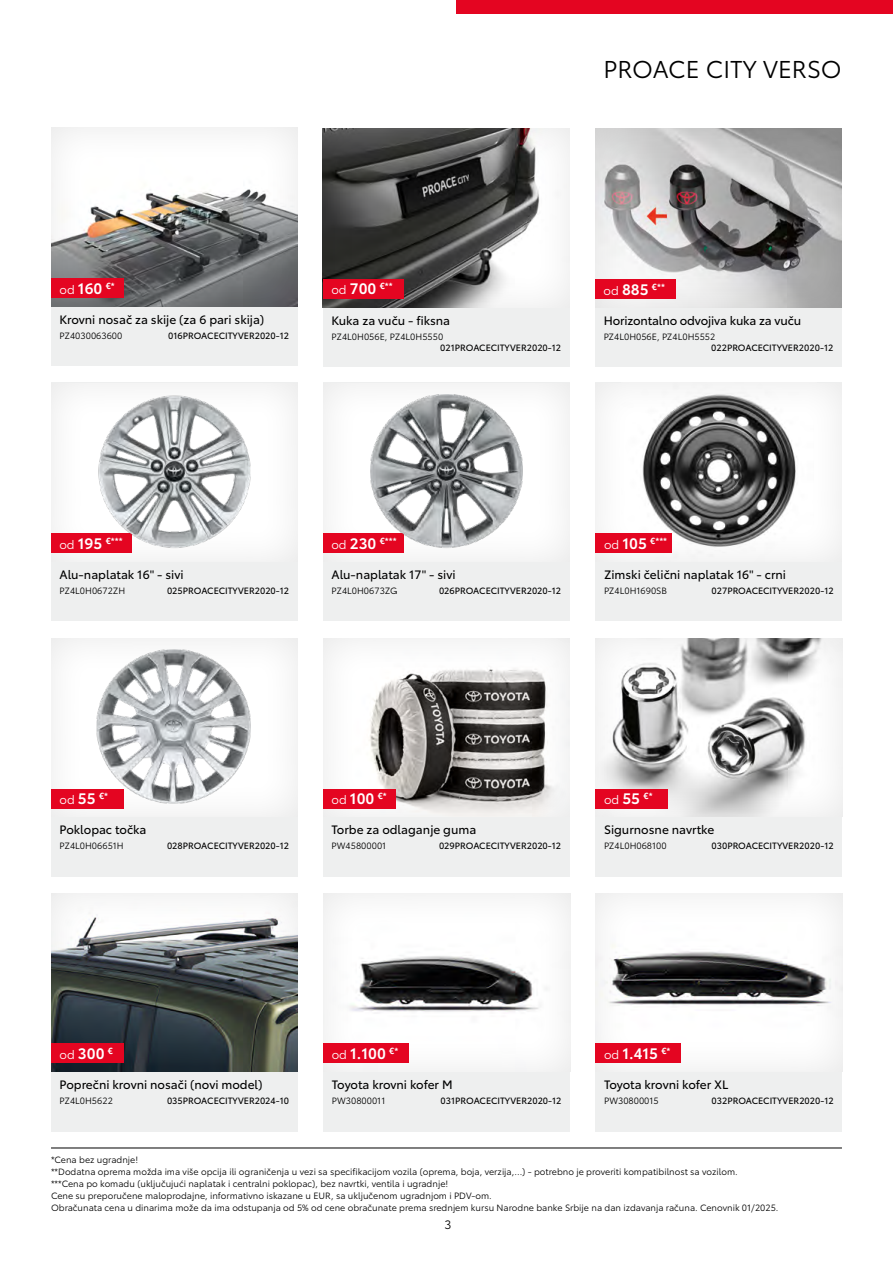
<style>
.page{position:relative;width:893px;height:1263px;background:#fff}
.page>*{position:absolute;margin:0;border:0;box-sizing:border-box;transform-origin:0 0}
.t1{font:24px "Toyota Type";color:#000}
.t2{font:600 15px "Toyota Type";color:#fff}
.t3{font:12px "Toyota Type";color:#000}
.t4{font:12px "Toyota Type";color:#fff}
.t5{font:12px "Toyota Type";color:#000}
.t6{font:9px/12px "Toyota Type";color:#000}
.t7{font:9px "Toyota Type";color:#000}
.t8{font:600 8.7px "Toyota Type";color:#fff}
.s1{font-weight:400;font-size:12px}
.s2{font-size:15px}
.s3{font-weight:600;font-size:15px}
</style>
<div class="page">
<div style="left:51px;top:383px;width:247px;height:238px;background:#eeefef"></div>
<div style="left:456px;top:0;width:437px;height:13px;background:#e40521"></div>
<div style="left:323px;top:129px;width:247px;height:238px;background:#eeefef"></div>
<div style="left:595px;top:129px;width:247px;height:238px;background:#eeefef"></div>
<div style="left:51px;top:128px;width:247px;height:238px;background:#eeefef"></div>
<div style="left:323px;top:893px;width:247px;height:238px;background:#eeefef"></div>
<div style="left:595px;top:383px;width:247px;height:238px;background:#eeefef"></div>
<div style="left:323px;top:638px;width:247px;height:238px;background:#eeefef"></div>
<div style="left:51px;top:893px;width:247px;height:238px;background:#eeefef"></div>
<div style="left:596px;top:893px;width:246px;height:238px;background:#eeefef"></div>
<div style="left:583px;top:115px;width:273px;height:192px;background:#000;opacity:.1"></div>
<div style="left:39px;top:370px;width:273px;height:192px;background:#fdfdfd"></div>
<div style="left:310px;top:116px;width:274px;height:192px;background:#000;opacity:.1"></div>
<div style="left:310px;top:880px;width:275px;height:192px;background:#000;opacity:.1"></div>
<div style="left:310px;top:625px;width:274px;height:192px;background:#000;opacity:.1"></div>
<div style="left:38px;top:880px;width:274px;height:192px;background:#000;opacity:.1"></div>
<div style="left:584px;top:880px;width:272px;height:192px;background:#000;opacity:.1"></div>
<div style="left:39px;top:114px;width:273px;height:192px;background:#000;opacity:.1"></div>
<div style="left:51px;top:533px;width:81px;height:20px;background:#e40521"></div>
<div style="left:51px;top:278px;width:72px;height:20px;background:#e40521"></div>
<div style="left:323px;top:279px;width:81px;height:19px;background:#e40521"></div>
<div style="left:595px;top:279px;width:81px;height:20px;background:#e40521"></div>
<hr style="left:51px;top:1148px;width:791px;height:1px;background:#000">
<div style="left:323px;top:1043px;width:85px;height:20px;background:#e40521"></div>
<div style="left:583px;top:370px;width:273px;height:192px;background:#000;opacity:.1"></div>
<div style="left:596px;top:533px;width:76px;height:20px;background:#e40521"></div>
<div style="left:323px;top:383px;width:247px;height:238px;background:#eeefef"></div>
<div style="left:311px;top:370px;width:273px;height:192px;background:#fdfdfd"></div>
<div style="left:323px;top:533px;width:81px;height:20px;background:#e40521"></div>
<img style="left:370px;top:394px;width:153px;height:154px">
<div style="left:51px;top:638px;width:247px;height:238px;background:#eeefef"></div>
<div style="left:39px;top:625px;width:273px;height:192px;background:#fdfdfd"></div>
<div style="left:51px;top:789px;width:72px;height:19px;background:#e40521"></div>
<div style="left:595px;top:638px;width:247px;height:238px;background:#eeefef"></div>
<div style="left:583px;top:625px;width:273px;height:192px;background:#000;opacity:.1"></div>
<div style="left:323px;top:789px;width:72px;height:19px;background:#e40521"></div>
<div style="left:596px;top:789px;width:72px;height:19px;background:#e40521"></div>
<div style="left:51px;top:1043px;width:72px;height:20px;background:#e40521"></div>
<div style="left:595px;top:1043px;width:86px;height:20px;background:#e40521"></div>
<img style="left:98px;top:395px;width:153px;height:153px">
<img style="left:96px;top:649px;width:155px;height:159px">
<h1 class="t1" style="left:604px;top:51px;width:240px">PROACE CITY VERSO</h1>
<h2 class="t2" style="left:60px;top:277px;width:57px"><span class="s1">od</span> 160 <sup>€*</sup></h2>
<h2 class="t2" style="left:331px;top:277px;width:63px"><span class="s1">od</span> 700 <sup>€**</sup></h2>
<h3 class="t3" style="left:332px;top:311px;width:120px">Kuka za vuču - fiksna</h3>
<p class="t6" style="left:332px;top:330px;width:113px">PZ4L0H056E, PZ4L0H5550</p>
<p class="t7" style="left:440px;top:341px;width:122px">021PROACECITYVER2020-12</p>
<h3 class="t3" style="left:60px;top:310px;width:206px">Krovni nosač za skije (za 6 pari skija)</h3>
<p class="t6" style="left:60px;top:329px;width:64px">PZ4030063600</p>
<p class="t7" style="left:168px;top:329px;width:122px">016PROACECITYVER2020-12</p>
<h2 class="t2" style="left:604px;top:278px;width:63px"><span class="s1">od</span> 885 <sup>€**</sup></h2>
<h3 class="t3" style="left:604px;top:311px;width:199px">Horizontalno odvojiva kuka za vuču</h3>
<p class="t6" style="left:604px;top:330px;width:113px">PZ4L0H056E, PZ4L0H5552</p>
<p class="t7" style="left:711px;top:341px;width:124px">022PROACECITYVER2020-12</p>
<p class="t8" style="left:59px;top:534px;width:65px"><span class="s1">od</span> <span class="s2">195</span> €***</p>
<h3 class="t3" style="left:60px;top:565px;width:126px">Alu-naplatak 16" - sivi</h3>
<p class="t6" style="left:60px;top:584px;width:67px">PZ4L0H0672ZH</p>
<p class="t7" style="left:167px;top:584px;width:124px">025PROACECITYVER2020-12</p>
<p class="t8" style="left:331px;top:534px;width:67px"><span class="s1">od</span> <span class="s2">230</span> €***</p>
<h3 class="t3" style="left:332px;top:565px;width:126px">Alu-naplatak 17" - sivi</h3>
<p class="t6" style="left:332px;top:584px;width:68px">PZ4L0H0673ZG</p>
<p class="t7" style="left:439px;top:584px;width:124px">026PROACECITYVER2020-12</p>
<p class="t8" style="left:604px;top:534px;width:65px"><span class="s1">od</span> <span class="s2">105</span> €***</p>
<h3 class="t3" style="left:604px;top:565px;width:184px">Zimski čelični naplatak 16" - crni</h3>
<p class="t6" style="left:604px;top:584px;width:65px">PZ4L0H1690SB</p>
<p class="t7" style="left:711px;top:584px;width:124px">027PROACECITYVER2020-12</p>
<h3 class="t4" style="left:60px;top:791px;width:50px">od <span class="s3">55</span> <sup>€*</sup></h3>
<h3 class="t3" style="left:60px;top:821px;width:88px">Poklopac točka</h3>
<p class="t6" style="left:60px;top:839px;width:66px">PZ4L0H06651H</p>
<p class="t7" style="left:167px;top:839px;width:124px">028PROACECITYVER2020-12</p>
<h2 class="t2" style="left:332px;top:787px;width:57px"><span class="s1">od</span> 100 <sup>€*</sup></h2>
<h3 class="t3" style="left:332px;top:821px;width:146px">Torbe za odlaganje guma</h3>
<p class="t6" style="left:332px;top:839px;width:56px">PW45800001</p>
<p class="t7" style="left:439px;top:839px;width:124px">029PROACECITYVER2020-12</p>
<h3 class="t4" style="left:604px;top:791px;width:50px">od <span class="s3">55</span> <sup>€*</sup></h3>
<h3 class="t3" style="left:604px;top:821px;width:112px">Sigurnosne navrtke</h3>
<p class="t6" style="left:604px;top:839px;width:64px">PZ4L0H068100</p>
<p class="t7" style="left:711px;top:839px;width:124px">030PROACECITYVER2020-12</p>
<h2 class="t2" style="left:60px;top:1042px;width:55px"><span class="s1">od</span> 300 <sup>€</sup></h2>
<h3 class="t3" style="left:60px;top:1076px;width:205px">Poprečni krovni nosači (novi model)</h3>
<p class="t6" style="left:60px;top:1094px;width:55px">PZ4L0H5622</p>
<p class="t7" style="left:167px;top:1094px;width:124px">035PROACECITYVER2024-10</p>
<h2 class="t2" style="left:332px;top:1042px;width:68px"><span class="s1">od</span> 1.100 <sup>€*</sup></h2>
<h3 class="t3" style="left:332px;top:1076px;width:122px">Toyota krovni kofer M</h3>
<p class="t6" style="left:332px;top:1094px;width:55px">PW30800011</p>
<p class="t7" style="left:441px;top:1094px;width:122px">031PROACECITYVER2020-12</p>
<h2 class="t2" style="left:604px;top:1042px;width:68px"><span class="s1">od</span> 1.415 <sup>€*</sup></h2>
<h3 class="t3" style="left:604px;top:1076px;width:126px">Toyota krovni kofer XL</h3>
<p class="t6" style="left:604px;top:1094px;width:56px">PW30800015</p>
<p class="t7" style="left:712px;top:1094px;width:124px">032PROACECITYVER2020-12</p>
<p class="t6" style="left:51px;top:1153px;width:729px">*Cena bez ugradnje!<br>**Dodatna oprema možda ima više opcija ili ograničenja u vezi sa specifikacijom vozila (oprema, boja, verzija,...) - potrebno je proveriti kompatibilnost sa vozilom.<br>***Cena po komadu (uključujući naplatak i centralni poklopac), bez navrtki, ventila i ugradnje!<br>Cene su preporučene maloprodajne, informativno iskazane u EUR, sa uključenom ugradnjom i PDV-om.<br>Obračunata cena u dinarima može da ima odstupanja od 5% od cene obračunate prema srednjem kursu Narodne banke Srbije na dan izdavanja računa. Cenovnik 01/2025.</p>
<h3 class="t5" style="left:445px;top:1216px;width:8px">3</h3>
</div>
